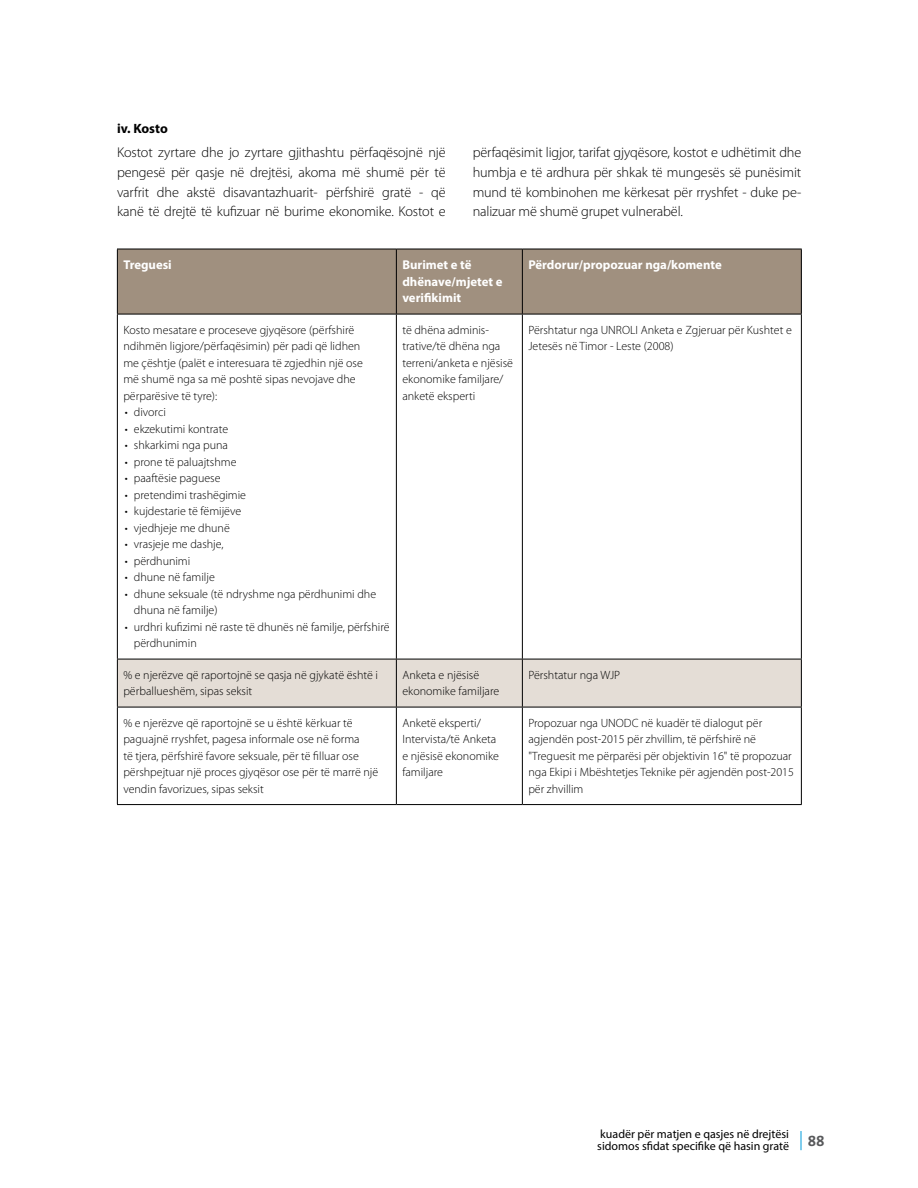
<style>
.page{position:relative;width:918px;height:1188px;background:#fff}
.page>*{position:absolute;margin:0;border:0;box-sizing:border-box;transform-origin:0 0}
.t1{font:700 15px "The Sans Trial";color:#58595b}
.t2{font:300 14.25px/19.6px "Myriad Pro";letter-spacing:-.01em;color:#000;text-align:justify}
.t3{font:700 13.5px "Myriad Pro";color:#000}
.t4{font:700 12.75px/16.5px "Myriad Pro";color:#fff}
.t5{font:300 12px/16.5px "Myriad Pro";color:#000}
.t6{font:12px/12px "Myriad Pro";color:#000}
</style>
<div class="page">
<svg style="left:801px;top:1131px;width:1px;height:19px"></svg>
<div style="left:118px;top:250px;width:683px;height:64px;background:#a0907f"></div>
<div style="left:118px;top:660px;width:683px;height:47px;background:#e4ddd6"></div>
<hr style="left:117px;top:249px;width:279px;height:1px;background:#000">
<hr style="left:396px;top:249px;width:126px;height:1px;background:#000">
<hr style="left:522px;top:249px;width:280px;height:1px;background:#000">
<hr style="left:117px;top:249px;width:1px;height:65px;background:#000">
<hr style="left:396px;top:249px;width:1px;height:65px;background:#000">
<hr style="left:522px;top:249px;width:1px;height:65px;background:#000">
<hr style="left:801px;top:249px;width:1px;height:65px;background:#000">
<hr style="left:117px;top:314px;width:279px;height:1px;background:#000">
<hr style="left:117px;top:314px;width:1px;height:345px;background:#000">
<hr style="left:396px;top:314px;width:126px;height:1px;background:#000">
<hr style="left:396px;top:314px;width:1px;height:345px;background:#000">
<hr style="left:522px;top:314px;width:280px;height:1px;background:#000">
<hr style="left:522px;top:314px;width:1px;height:345px;background:#000">
<hr style="left:801px;top:314px;width:1px;height:345px;background:#000">
<hr style="left:117px;top:659px;width:279px;height:1px;background:#000">
<hr style="left:117px;top:659px;width:1px;height:48px;background:#000">
<hr style="left:396px;top:659px;width:126px;height:1px;background:#000">
<hr style="left:396px;top:659px;width:1px;height:48px;background:#000">
<hr style="left:522px;top:659px;width:280px;height:1px;background:#000">
<hr style="left:522px;top:659px;width:1px;height:48px;background:#000">
<hr style="left:801px;top:659px;width:1px;height:48px;background:#000">
<hr style="left:117px;top:707px;width:279px;height:1px;background:#000">
<hr style="left:117px;top:707px;width:1px;height:97px;background:#000">
<hr style="left:396px;top:707px;width:126px;height:1px;background:#000">
<hr style="left:396px;top:707px;width:1px;height:97px;background:#000">
<hr style="left:522px;top:707px;width:280px;height:1px;background:#000">
<hr style="left:522px;top:707px;width:1px;height:97px;background:#000">
<hr style="left:801px;top:707px;width:1px;height:97px;background:#000">
<hr style="left:117px;top:804px;width:279px;height:1px;background:#000">
<hr style="left:396px;top:804px;width:126px;height:1px;background:#000">
<hr style="left:522px;top:804px;width:280px;height:1px;background:#000">
<p class="t3" style="left:117px;top:120px;width:52px">iv. Kosto</p>
<p class="t2" style="left:117px;top:143px;width:330px">Kostot zyrtare dhe jo zyrtare gjithashtu përfaqësojnë një pengesë për qasje në drejtësi, akoma më shumë për të varfrit dhe akstë disavantazhuarit- përfshirë gratë - që kanë të drejtë të kufizuar në burime ekonomike. Kostot e</p>
<p class="t2" style="left:473px;top:143px;width:330px">përfaqësimit ligjor, tarifat gjyqësore, kostot e udhëtimit dhe humbja e të ardhura për shkak të mungesës së punësimit mund të kombinohen me kërkesat për rryshfet - duke pe&shy;nalizuar më shumë grupet vulnerabël.</p>
<p class="t4" style="left:123px;top:256px;width:50px">Treguesi</p>
<p class="t4" style="left:402px;top:256px;width:102px">Burimet e të dhënave/mjetet e verifikimit</p>
<p class="t4" style="left:528px;top:256px;width:195px">Përdorur/propozuar nga/komente</p>
<p class="t5" style="left:123px;top:321px;width:241px">Kosto mesatare e proceseve gjyqësore (përfshirë ndihmën ligjore/përfaqësimin) për padi që lidhen me çështje (palët e interesuara të zgjedhin një ose më shumë nga sa më poshtë sipas nevojave dhe përparësive të tyre):</p>
<p class="t5" style="left:125px;top:404px;width:43px">• divorci</p>
<p class="t5" style="left:125px;top:420px;width:105px">• ekzekutimi kontrate</p>
<p class="t5" style="left:125px;top:437px;width:105px">• shkarkimi nga puna</p>
<p class="t5" style="left:125px;top:453px;width:113px">• prone të paluajtshme</p>
<p class="t5" style="left:125px;top:470px;width:97px">• paaftësie paguese</p>
<p class="t5" style="left:125px;top:486px;width:123px">• pretendimi trashëgimie</p>
<p class="t5" style="left:125px;top:503px;width:118px">• kujdestarie të fëmijëve</p>
<p class="t5" style="left:125px;top:519px;width:107px">• vjedhjeje me dhunë</p>
<p class="t5" style="left:125px;top:536px;width:100px">• vrasjeje me dashje,</p>
<p class="t5" style="left:125px;top:552px;width:67px">• përdhunimi</p>
<p class="t5" style="left:125px;top:569px;width:91px">• dhune në familje</p>
<p class="t5" style="left:134px;top:585px;width:244px;text-indent:-9px">• dhune seksuale (të ndryshme nga përdhunimi dhe dhuna në familje)</p>
<p class="t5" style="left:134px;top:618px;width:257px;text-indent:-9px">• urdhri kufizimi në raste të dhunës në familje, përfshirë përdhunimin</p>
<p class="t5" style="left:402px;top:321px;width:112px">të dhëna adminis&shy;trative/të dhëna nga terreni/anketa e njësisë ekonomike familjare/ anketë eksperti</p>
<p class="t5" style="left:528px;top:321px;width:265px">Përshtatur nga UNROLI Anketa e Zgjeruar për Kushtet e<br>Jetesës në Timor - Leste (2008)</p>
<p class="t5" style="left:123px;top:666px;width:256px">% e njerëzve që raportojnë se qasja në gjykatë është i përballueshëm, sipas seksit</p>
<p class="t5" style="left:402px;top:666px;width:98px">Anketa e njësisë ekonomike familjare</p>
<p class="t5" style="left:528px;top:666px;width:93px">Përshtatur nga WJP</p>
<p class="t5" style="left:123px;top:714px;width:256px">% e njerëzve që raportojnë se u është kërkuar të paguajnë rryshfet, pagesa informale ose në forma<br>të tjera, përfshirë favore seksuale, për të filluar ose përshpejtuar një proces gjyqësor ose për të marrë një vendin favorizues, sipas seksit</p>
<p class="t5" style="left:402px;top:714px;width:98px">Anketë eksperti/<br>Intervista/të Anketa e njësisë ekonomike familjare</p>
<p class="t5" style="left:528px;top:714px;width:267px">Propozuar nga UNODC në kuadër të dialogut për agjendën post-2015 për zhvillim, të përfshirë në "Treguesit me përparësi për objektivin 16" të propozuar nga Ekipi i Mbështetjes Teknike për agjendën post-2015 për zhvillim</p>
<p class="t6" style="left:597px;top:1128px;width:193px">kuadër për matjen e qasjes në drejtësi sidomos sfidat specifike që hasin gratë</p>
<p class="t1" style="left:808px;top:1135px;width:18px">88</p>
</div>
